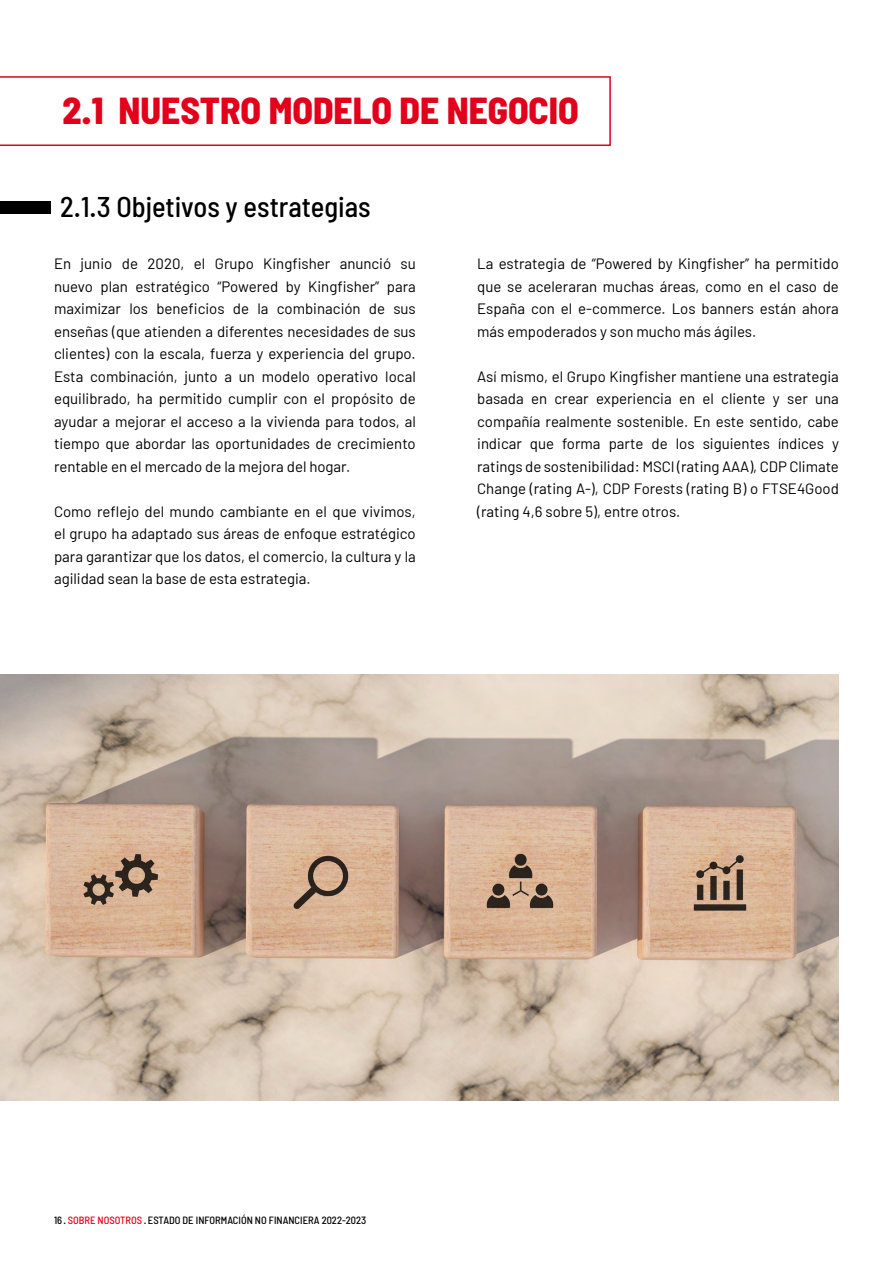
<style>
.page{position:relative;width:893px;height:1263px;background:#fff}
.page>*{position:absolute;margin:0;border:0;box-sizing:border-box;transform-origin:0 0}
.t1{font:800 semi-condensed 37.5px "Barlow";color:#e2001a}
.t2{font:500 semi-condensed 28.5px "Barlow";color:#000}
.t3{font:15px/22.5px "Barlow";color:#000;text-align:justify}
.t4{font:500 semi-condensed 10.5px "Barlow";color:#000}
.s1{color:#e2001a}
</style>
<div class="page">
<svg style="left:0;top:76px;width:611px;height:70px"></svg>
<div style="left:0;top:201px;width:51px;height:13px;background:#000"></div>
<img style="left:0;top:674px;width:839px;height:426px">
<h1 class="t1" style="left:62px;top:87px;width:518px">2.1 NUESTRO MODELO DE NEGOCIO</h1>
<h2 class="t2" style="left:60px;top:189px;width:312px">2.1.3 Objetivos y estrategias</h2>
<p class="t3" style="left:54px;top:252px;width:363px">En junio de 2020, el Grupo Kingfisher anunció su nuevo plan estratégico “Powered by Kingfisher” para maximizar los beneficios de la combinación de sus enseñas (que atienden a diferentes necesidades de sus clientes) con la escala, fuerza y experiencia del grupo.<br>Esta combinación, junto a un modelo operativo local equilibrado, ha permitido cumplir con el propósito de ayudar a mejorar el acceso a la vivienda para todos, al tiempo que abordar las oportunidades de crecimiento rentable en el mercado de la mejora del hogar.</p>
<p class="t3" style="left:54px;top:499px;width:363px">Como reflejo del mundo cambiante en el que vivimos, el grupo ha adaptado sus áreas de enfoque estratégico para garantizar que los datos, el comercio, la cultura y la agilidad sean la base de esta estrategia.</p>
<p class="t3" style="left:477px;top:252px;width:363px">La estrategia de “Powered by Kingfisher” ha permitido que se aceleraran muchas áreas, como en el caso de España con el e-commerce. Los banners están ahora más empoderados y son mucho más ágiles.</p>
<p class="t3" style="left:477px;top:364px;width:363px">Así mismo, el Grupo Kingfisher mantiene una estrategia basada en crear experiencia en el cliente y ser una compañía realmente sostenible. En este sentido, cabe indicar que forma parte de los siguientes índices y ratings de sostenibilidad: MSCI (rating AAA), CDP Climate Change (rating A-), CDP Forests (rating B) o FTSE4Good (rating 4,6 sobre 5), entre otros.</p>
<p class="t4" style="left:54px;top:1213px;width:314px">16 · <span class="s1">SOBRE NOSOTROS</span> · ESTADO DE INFORMACIÓN NO FINANCIERA 2022-2023</p>
</div>
